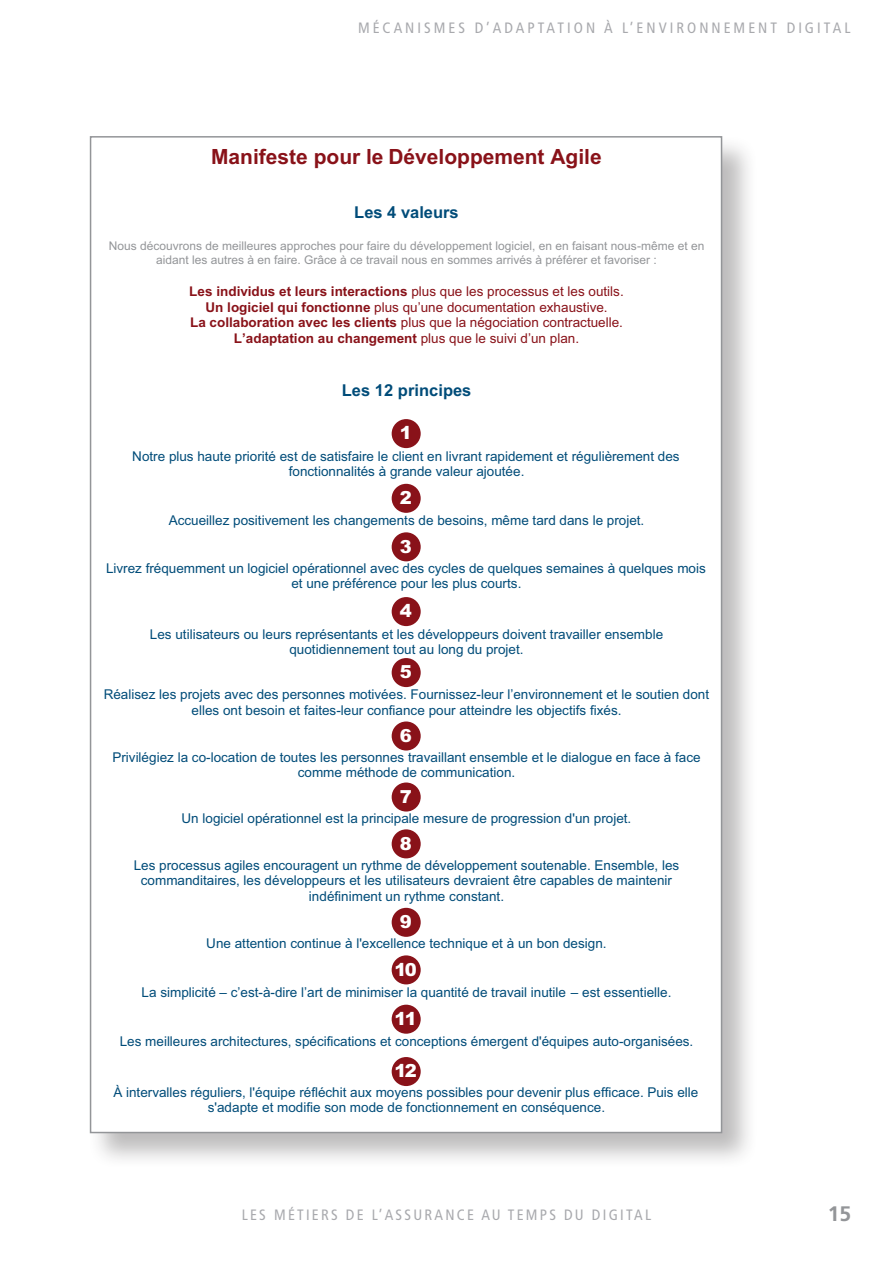
<style>
.page{position:relative;width:893px;height:1263px;background:#fff}
.page>*{position:absolute;margin:0;border:0;box-sizing:border-box;transform-origin:0 0}
.t1{font:700 21px "Arial";color:#891219}
.t2{font:700 21px "Frutiger LT Std";color:#939598}
.t3{font:900 18px "Arial";color:#fff}
.t4{font:700 16.5px "Arial";color:#004c79}
.t5{font:condensed 15px "Frutiger LT Std";letter-spacing:.2em;color:#a8a9ad}
.t6{font:condensed 15px "Frutiger LT Std";letter-spacing:.155em;color:#a8a9ad}
.t7{font:13.5px/15.5px "Arial";color:#004c79;text-align:center}
.t8{font:13.5px/15.6px "Arial";color:#891219;text-align:center}
.t9{font:12px/13.8px "Arial";color:#939598;text-align:center}
.s1{font-weight:700}
</style>
<div class="page">
<div style="left:88px;top:134px;width:670px;height:1035px;background:#231f20;opacity:.3"></div>
<div style="left:91px;top:137px;width:630px;height:995px;background:#fff"></div>
<div style="left:392px;top:419px;width:29px;height:29px;background:#891219;border-radius:50%"></div>
<div style="left:392px;top:484px;width:29px;height:29px;background:#891219;border-radius:50%"></div>
<div style="left:392px;top:532px;width:29px;height:29px;background:#891219;border-radius:50%"></div>
<div style="left:392px;top:597px;width:29px;height:29px;background:#891219;border-radius:50%"></div>
<div style="left:392px;top:658px;width:29px;height:29px;background:#891219;border-radius:50%"></div>
<div style="left:392px;top:721px;width:29px;height:29px;background:#891219;border-radius:50%"></div>
<div style="left:392px;top:782px;width:29px;height:29px;background:#891219;border-radius:50%"></div>
<div style="left:392px;top:829px;width:29px;height:29px;background:#891219;border-radius:50%"></div>
<div style="left:392px;top:908px;width:29px;height:29px;background:#891219;border-radius:50%"></div>
<div style="left:392px;top:955px;width:29px;height:29px;background:#891219;border-radius:50%"></div>
<div style="left:392px;top:1005px;width:29px;height:29px;background:#891219;border-radius:50%"></div>
<div style="left:392px;top:1057px;width:29px;height:29px;background:#891219;border-radius:50%"></div>
<p class="t5" style="left:358px;top:19px;width:494px">MÉCANISMES D’ADAPTATION À L’ENVIRONNEMENT DIGITAL</p>
<h1 class="t1" style="left:211px;top:142px;width:392px">Manifeste pour le Développement Agile</h1>
<p class="t4" style="left:354px;top:201px;width:106px">Les 4 valeurs</p>
<p class="t9" style="left:109px;top:239px;width:597px">Nous découvrons de meilleures approches pour faire du développement logiciel, en en faisant nous-même et en aidant les autres à en faire. Grâce à ce travail nous en sommes arrivés à préférer et favoriser :</p>
<p class="t8" style="left:189px;top:284px;width:436px"><span class="s1">Les individus et leurs interactions</span> plus que les processus et les outils.<br><span class="s1">Un logiciel qui fonctionne</span> plus qu’une documentation exhaustive.<br><span class="s1">La collaboration avec les clients</span> plus que la négociation contractuelle.<br><span class="s1">L’adaptation au changement</span> plus que le suivi d’un plan.</p>
<p class="t4" style="left:342px;top:379px;width:131px">Les 12 principes</p>
<h2 class="t3" style="left:400px;top:420px;width:14px">1</h2>
<p class="t7" style="left:132px;top:448px;width:549px">Notre plus haute priorité est de satisfaire le client en livrant rapidement et régulièrement des fonctionnalités à grande valeur ajoutée.</p>
<p class="t7" style="left:169px;top:513px;width:477px">Accueillez positivement les changements de besoins, même tard dans le projet.</p>
<p class="t7" style="left:106px;top:560px;width:601px">Livrez fréquemment un logiciel opérationnel avec des cycles de quelques semaines à quelques mois et une préférence pour les plus courts.</p>
<p class="t7" style="left:150px;top:626px;width:515px">Les utilisateurs ou leurs représentants et les développeurs doivent travailler ensemble quotidiennement tout au long du projet.</p>
<p class="t7" style="left:104px;top:687px;width:607px">Réalisez les projets avec des personnes motivées. Fournissez-leur l’environnement et le soutien dont elles ont besoin et faites-leur confiance pour atteindre les objectifs fixés.</p>
<p class="t7" style="left:112px;top:749px;width:590px">Privilégiez la co-location de toutes les personnes travaillant ensemble et le dialogue en face à face comme méthode de communication.</p>
<p class="t7" style="left:182px;top:810px;width:451px">Un logiciel opérationnel est la principale mesure de progression d'un projet.</p>
<p class="t7" style="left:134px;top:857px;width:547px">Les processus agiles encouragent un rythme de développement soutenable. Ensemble, les commanditaires, les développeurs et les utilisateurs devraient être capables de maintenir indéfiniment un rythme constant.</p>
<p class="t7" style="left:206px;top:935px;width:402px">Une attention continue à l'excellence technique et à un bon design.</p>
<p class="t7" style="left:142px;top:985px;width:531px">La simplicité – c’est-à-dire l’art de minimiser la quantité de travail inutile – est essentielle.</p>
<p class="t7" style="left:120px;top:1034px;width:575px">Les meilleures architectures, spécifications et conceptions émergent d'équipes auto-organisées.</p>
<p class="t7" style="left:113px;top:1084px;width:586px">À intervalles réguliers, l'équipe réfléchit aux moyens possibles pour devenir plus efficace. Puis elle s'adapte et modifie son mode de fonctionnement en conséquence.</p>
<h2 class="t3" style="left:400px;top:485px;width:14px">2</h2>
<h2 class="t3" style="left:400px;top:533px;width:14px">3</h2>
<h2 class="t3" style="left:400px;top:598px;width:14px">4</h2>
<h2 class="t3" style="left:400px;top:659px;width:14px">5</h2>
<h2 class="t3" style="left:400px;top:722px;width:14px">6</h2>
<h2 class="t3" style="left:400px;top:783px;width:14px">7</h2>
<h2 class="t3" style="left:400px;top:830px;width:14px">8</h2>
<h2 class="t3" style="left:400px;top:909px;width:14px">9</h2>
<h2 class="t3" style="left:395px;top:956px;width:24px">10</h2>
<h2 class="t3" style="left:395px;top:1005px;width:24px">11</h2>
<h2 class="t3" style="left:395px;top:1058px;width:24px">12</h2>
<p class="t6" style="left:242px;top:1206px;width:410px">LES MÉTIERS DE L’ASSURANCE AU TEMPS DU DIGITAL</p>
<h1 class="t2" style="left:828px;top:1201px;width:25px">15</h1>
</div>
